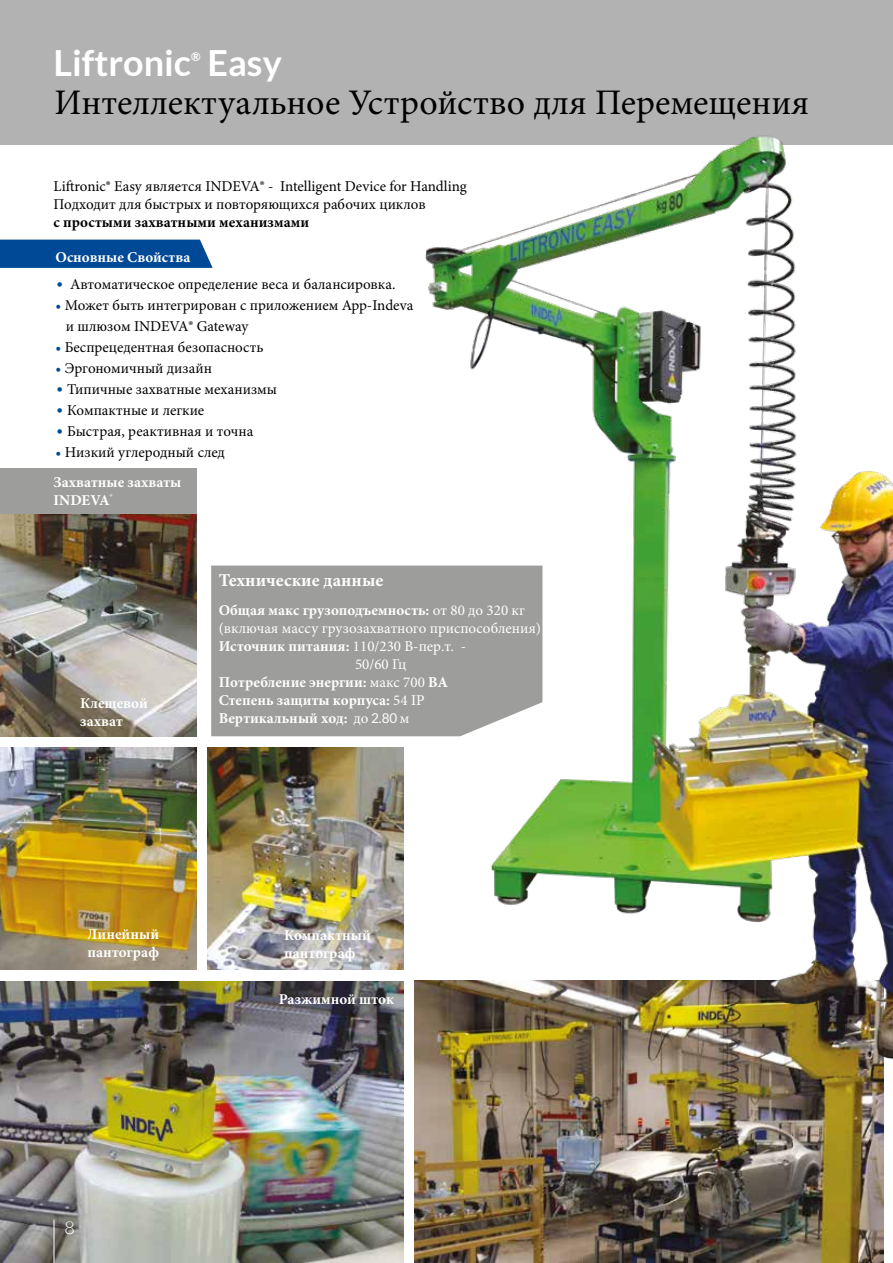
<style>
.page{position:relative;width:893px;height:1263px;background:#fff}
.page>*{position:absolute;margin:0;border:0;box-sizing:border-box;transform-origin:0 0}
.t1{font:36px "Minion Pro";color:#000}
.t2{font:700 36px "Lato";color:#fff}
.t3{font:700 18px "Minion Pro";color:#fff}
.t4{font:300 18px "Lato";color:#fff}
.t5{font:15px/18px "Minion Pro";color:#000}
.t6{font:700 15px/18px "Minion Pro";color:#fff}
.t7{font:15px "Minion Pro";color:#fff}
.t8{font:700 15px "Minion Pro";color:#000}
.t9{font:700 12px "Lato";color:#fff}
.s1{font-family:"Lato";font-weight:300;color:#004996}
.s2{color:#004996}
.s3{font-weight:400}
.s4{font-family:"Lato";font-weight:400;font-size:13.5px}
</style>
<div class="page">
<img style="left:414px;top:1069px;width:469px;height:194px">
<div style="left:0;top:0;width:893px;height:145px;background:#b2b2b2"></div>
<img style="left:0;top:981px;width:404px;height:282px">
<div style="left:211px;top:566px;width:203px;height:170px;background:#9d9d9c"></div>
<div style="left:0;top:468px;width:196px;height:46px;background:#9d9d9c"></div>
<img style="left:0;top:514px;width:196px;height:222px">
<img style="left:0;top:747px;width:196px;height:222px">
<img style="left:207px;top:747px;width:197px;height:222px">
<div style="left:0;top:240px;width:213px;height:28px;background:#004996"></div>
<hr style="left:54px;top:1219px;width:1px;height:44px;background:#fff">
<img style="left:414px;top:136px;width:479px;height:933px">
<h1 class="t2" style="left:54px;top:42px;width:139px">Liftronic</h1>
<p class="t9" style="left:191px;top:50px;width:11px">®</p>
<h1 class="t2" style="left:208px;top:42px;width:76px">Easy</h1>
<h1 class="t1" style="left:54px;top:81px;width:756px">Интеллектуальное Устройство для Перемещения</h1>
<p class="t5" style="left:54px;top:177px;width:415px">Liftronic® Easy является INDEVA® - Intelligent Device for Handling<br>Подходит для быстрых и повторяющихся рабочих циклов</p>
<p class="t8" style="left:54px;top:211px;width:257px">с простыми захватными механизмами</p>
<p class="t6" style="left:56px;top:248px;width:137px">Основные Свойства</p>
<p class="t5" style="left:56px;top:275px;width:341px"><span class="s1">•</span> Автоматическое определение веса и балансировка.</p>
<p class="t5" style="left:66px;top:295px;width:349px;line-height:21px;text-indent:-10px"><span class="s2">•</span> Может быть интегрирован с приложением App-Indeva и шлюзом INDEVA® Gateway</p>
<p class="t5" style="left:56px;top:338px;width:209px"><span class="s2">•</span> Беспрецедентная безопасность</p>
<p class="t5" style="left:56px;top:359px;width:158px"><span class="s2">•</span> Эргономичный дизайн</p>
<p class="t5" style="left:56px;top:380px;width:223px"><span class="s1">•</span> Типичные захватные механизмы</p>
<p class="t5" style="left:56px;top:401px;width:150px"><span class="s1">•</span> Компактные и легкие</p>
<p class="t5" style="left:56px;top:422px;width:199px"><span class="s1">•</span> Быстрая, реактивная и точна</p>
<p class="t5" style="left:56px;top:443px;width:171px"><span class="s2">•</span> Низкий углеродный след</p>
<p class="t6" style="left:54px;top:473px;width:129px">Захватные захваты<br>INDEVA<sup>®</sup></p>
<p class="t6" style="left:80px;top:694px;width:69px">Клещевой захват</p>
<p class="t3" style="left:219px;top:568px;width:166px">Технические данные</p>
<p class="t6" style="left:219px;top:601px;width:308px">Общая макс грузоподъемность: <span class="s3">от 80 до 320 кг</span></p>
<p class="t7" style="left:219px;top:619px;width:324px">(включая массу грузозахватного приспособления)</p>
<p class="t6" style="left:219px;top:637px;width:249px">Источник питания: <span class="s3">110/230 В-пер.т. -</span></p>
<p class="t7" style="left:355px;top:655px;width:53px">50/60 Гц</p>
<p class="t6" style="left:219px;top:673px;width:231px">Потребление энергии: <span class="s3">макс 700</span> ВА</p>
<p class="t6" style="left:219px;top:691px;width:207px">Степень защиты корпуса: <span class="s3">54 IP</span></p>
<p class="t6" style="left:219px;top:709px;width:192px">Вертикальный ход: <span class="s3">до</span> <span class="s4">2.80</span> <span class="s3">м</span></p>
<p class="t6" style="left:88px;top:925px;width:73px">Линейный пантограф</p>
<p class="t6" style="left:284px;top:926px;width:88px">Компактный пантограф</p>
<p class="t6" style="left:279px;top:990px;width:117px">Разжимной шток</p>
<p class="t4" style="left:65px;top:1218px;width:12px">8</p>
</div>
